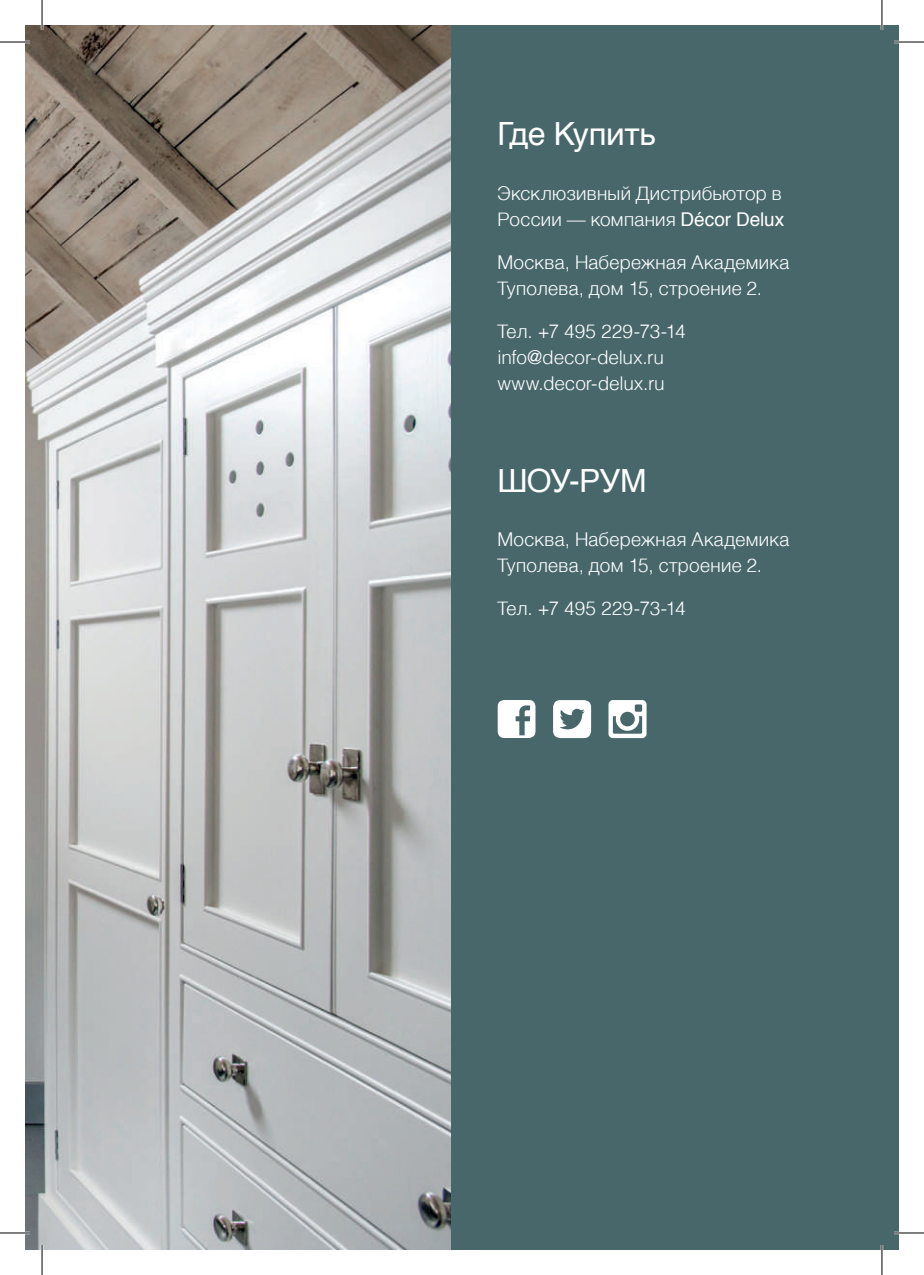
<style>
.page{position:relative;width:924px;height:1275px;background:#fff}
.page>*{position:absolute;margin:0;border:0;box-sizing:border-box;transform-origin:0 0}
.t1{font:32px "Helvetica";letter-spacing:-.025em;color:#fff}
.t2{font:300 19px/26px "Helvetica";letter-spacing:.015em;color:#fff}
.t3{font:300 19px/26px "Helvetica";letter-spacing:-.01em;color:#fff}
.s1{font-weight:400}
</style>
<div class="page">
<div style="left:450px;top:25px;width:448px;height:1225px;background:#48676b"></div>
<svg style="left:497px;top:700px;width:38px;height:38px"></svg>
<svg style="left:553px;top:700px;width:38px;height:38px"></svg>
<svg style="left:608px;top:700px;width:38px;height:38px"></svg>
<img style="left:25px;top:25px;width:425px;height:1225px">
<hr style="left:0;top:41px;width:30px;height:2px;background:#fff">
<hr style="left:893px;top:41px;width:30px;height:2px;background:#fff">
<hr style="left:0;top:1231px;width:30px;height:3px;background:#fff">
<hr style="left:893px;top:1231px;width:30px;height:3px;background:#fff">
<hr style="left:41px;top:0;width:2px;height:30px;background:#fff">
<hr style="left:41px;top:1245px;width:2px;height:30px;background:#fff">
<hr style="left:880px;top:0;width:2px;height:30px;background:#fff">
<hr style="left:880px;top:1245px;width:2px;height:30px;background:#fff">
<hr style="left:0;top:42px;width:30px;height:1px;background:#000">
<hr style="left:893px;top:42px;width:30px;height:1px;background:#000">
<hr style="left:0;top:1232px;width:30px;height:1px;background:#000">
<hr style="left:893px;top:1232px;width:30px;height:1px;background:#000">
<hr style="left:42px;top:0;width:1px;height:30px;background:#000">
<hr style="left:42px;top:1245px;width:1px;height:30px;background:#000">
<hr style="left:881px;top:0;width:1px;height:30px;background:#000">
<hr style="left:881px;top:1245px;width:1px;height:30px;background:#000">
<h1 class="t1" style="left:497px;top:109px;width:160px">Где Купить</h1>
<p class="t2" style="left:497px;top:179px;width:288px">Эксклюзивный Дистрибьютор в<br>России — компания <span class="s1">Décor Delux</span></p>
<p class="t2" style="left:497px;top:248px;width:293px">Москва, Набережная Академика<br>Туполева, дом 15, строение 2.</p>
<p class="t3" style="left:497px;top:317px;width:190px">Тел. +7 495 229-73-14 info@decor-delux.ru www.decor-delux.ru</p>
<h1 class="t1" style="left:497px;top:456px;width:151px">ШОУ-РУМ</h1>
<p class="t2" style="left:497px;top:525px;width:293px">Москва, Набережная Академика<br>Туполева, дом 15, строение 2.</p>
<p class="t2" style="left:497px;top:594px;width:190px">Тел. +7 495 229-73-14</p>
</div>
